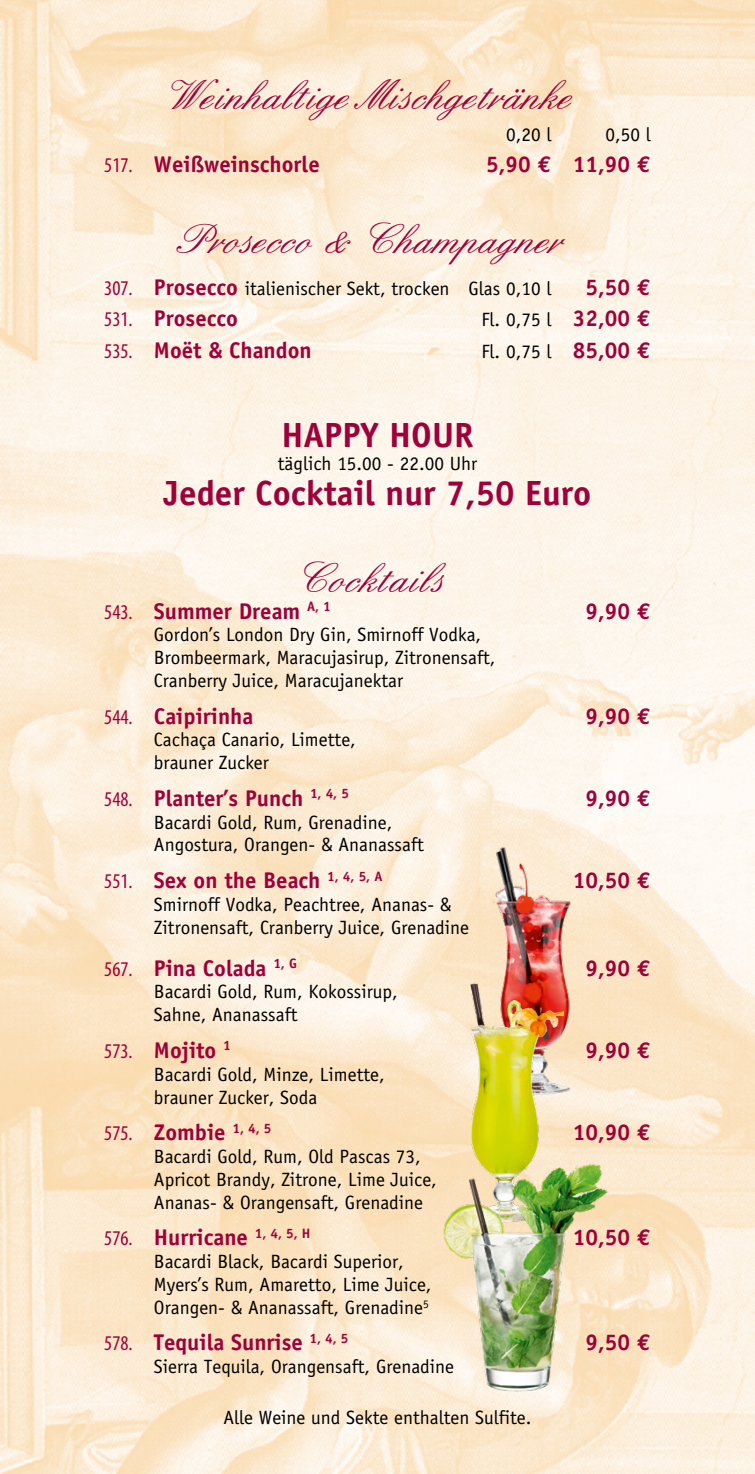
<style>
.page{position:relative;width:755px;height:1474px;background:#fff}
.page>*{position:absolute;margin:0;border:0;box-sizing:border-box;transform-origin:0 0}
.t1{font:45.5px "English 157 BT";color:#9e0039}
.t2{font:700 35px "Officina Sans";color:#9e0039}
.t3{font:700 22.75px "Officina Sans";color:#9e0039}
.t4{font:19.25px/22.8px "Officina Sans";color:#000}
.s1{font-family:"Myriad Pro";font-weight:400;font-stretch:condensed;font-size:21px}
.s2{font-family:"Euro Mono Std"}
.s3{font-family:"Myriad Pro";font-stretch:condensed;font-size:21px;color:#9e0039}
.s4{font-weight:700;font-size:22.75px;color:#9e0039}
.s5{font-family:"Euro Mono Std";font-weight:700;font-size:22.75px;color:#9e0039}
</style>
<div class="page">
<img style="left:0;top:0;width:754px;height:1473px">
<img style="left:493px;top:823px;width:84px;height:306px">
<img style="left:427px;top:947px;width:136px;height:188px">
<img style="left:426px;top:1135px;width:218px;height:265px">
<h1 class="t1" style="left:175px;top:71px;width:406px">Weinhaltige Mischgetränke</h1>
<p class="t4" style="left:505px;top:123px;width:47px">0,20 l</p>
<p class="t4" style="left:605px;top:123px;width:47px">0,50 l</p>
<p class="t3" style="left:104px;top:150px;width:217px"><span class="s1">517.</span> Weißweinschorle</p>
<p class="t3" style="left:486px;top:150px;width:166px">5,90 <span class="s2">€</span> 11,90 <span class="s2">€</span></p>
<h1 class="t1" style="left:185px;top:214px;width:386px">Prosecco &amp; Champagner</h1>
<p class="t4" style="left:104px;top:277px;width:448px"><span class="s3">307.</span> <span class="s4">Prosecco</span> italienischer Sekt, trocken Glas 0,10 l</p>
<p class="t3" style="left:585px;top:273px;width:67px">5,50 <span class="s2">€</span></p>
<p class="t3" style="left:104px;top:304px;width:135px"><span class="s1">531.</span> Prosecco</p>
<p class="t4" style="left:481px;top:308px;width:171px">Fl. 0,75 l <span class="s4">32,00</span> <span class="s5">€</span></p>
<p class="t3" style="left:104px;top:336px;width:209px"><span class="s1">535.</span> Moët &amp; Chandon</p>
<p class="t4" style="left:481px;top:340px;width:171px">Fl. 0,75 l <span class="s4">85,00</span> <span class="s5">€</span></p>
<h2 class="t2" style="left:281px;top:413px;width:193px">HAPPY HOUR</h2>
<p class="t4" style="left:277px;top:452px;width:201px">täglich 15.00 - 22.00 Uhr</p>
<h2 class="t2" style="left:163px;top:471px;width:429px">Jeder Cocktail nur 7,50 Euro</h2>
<h1 class="t1" style="left:303px;top:554px;width:149px">Cocktails</h1>
<p class="t3" style="left:104px;top:596px;width:228px"><span class="s1">543.</span> Summer Dream <sup>A,</sup> <sup>1</sup></p>
<p class="t3" style="left:585px;top:596px;width:67px">9,90 <span class="s2">€</span></p>
<p class="t4" style="left:154px;top:623px;width:343px">Gordon’s London Dry Gin, Smirnoff Vodka,<br>Brombeermark, Maracujasirup, Zitronensaft,<br>Cranberry Juice, Maracujanektar</p>
<p class="t3" style="left:104px;top:701px;width:151px"><span class="s1">544.</span> Caipirinha</p>
<p class="t3" style="left:585px;top:701px;width:67px">9,90 <span class="s2">€</span></p>
<p class="t4" style="left:154px;top:728px;width:203px">Cachaça Canario, Limette, brauner Zucker</p>
<p class="t3" style="left:104px;top:784px;width:246px"><span class="s1">548.</span> Planter’s Punch <sup>1,</sup> <sup>4,</sup> <sup>5</sup></p>
<p class="t3" style="left:585px;top:784px;width:67px">9,90 <span class="s2">€</span></p>
<p class="t4" style="left:154px;top:810px;width:271px">Bacardi Gold, Rum, Grenadine,<br>Angostura, Orangen- &amp; Ananassaft</p>
<p class="t3" style="left:104px;top:866px;width:279px"><span class="s1">551.</span> Sex on the Beach <sup>1,</sup> <sup>4,</sup> <sup>5,</sup> <sup>A</sup></p>
<p class="t3" style="left:572px;top:866px;width:79px">10,50 <span class="s2">€</span></p>
<p class="t4" style="left:154px;top:893px;width:316px">Smirnoff Vodka, Peachtree, Ananas- &amp;<br>Zitronensaft, Cranberry Juice, Grenadine</p>
<p class="t3" style="left:104px;top:953px;width:194px"><span class="s1">567.</span> Pina Colada <sup>1,</sup> <sup>G</sup></p>
<p class="t3" style="left:585px;top:953px;width:67px">9,90 <span class="s2">€</span></p>
<p class="t4" style="left:154px;top:980px;width:245px">Bacardi Gold, Rum, Kokossirup,<br>Sahne, Ananassaft</p>
<p class="t3" style="left:104px;top:1036px;width:128px"><span class="s1">573.</span> Mojito <sup>1</sup></p>
<p class="t3" style="left:585px;top:1036px;width:67px">9,90 <span class="s2">€</span></p>
<p class="t4" style="left:154px;top:1062px;width:232px">Bacardi Gold, Minze, Limette, brauner Zucker, Soda</p>
<p class="t3" style="left:104px;top:1118px;width:168px"><span class="s1">575.</span> Zombie <sup>1,</sup> <sup>4,</sup> <sup>5</sup></p>
<p class="t3" style="left:572px;top:1118px;width:79px">10,90 <span class="s2">€</span></p>
<p class="t4" style="left:154px;top:1145px;width:284px">Bacardi Gold, Rum, Old Pascas 73,<br>Apricot Brandy, Zitrone, Lime Juice,<br>Ananas- &amp; Orangensaft, Grenadine</p>
<p class="t3" style="left:104px;top:1223px;width:207px"><span class="s1">576.</span> Hurricane <sup>1,</sup> <sup>4,</sup> <sup>5,</sup> <sup>H</sup></p>
<p class="t3" style="left:572px;top:1223px;width:79px">10,50 <span class="s2">€</span></p>
<p class="t4" style="left:154px;top:1250px;width:279px">Bacardi Black, Bacardi Superior,<br>Myers’s Rum, Amaretto, Lime Juice,<br>Orangen- &amp; Ananassaft, Grenadine<sup>5</sup></p>
<p class="t3" style="left:104px;top:1328px;width:245px"><span class="s1">578.</span> Tequila Sunrise <sup>1,</sup> <sup>4,</sup> <sup>5</sup></p>
<p class="t3" style="left:585px;top:1328px;width:67px">9,50 <span class="s2">€</span></p>
<p class="t4" style="left:154px;top:1355px;width:301px">Sierra Tequila, Orangensaft, Grenadine</p>
<p class="t4" style="left:223px;top:1405px;width:309px">Alle Weine und Sekte enthalten Sulfite.</p>
</div>
